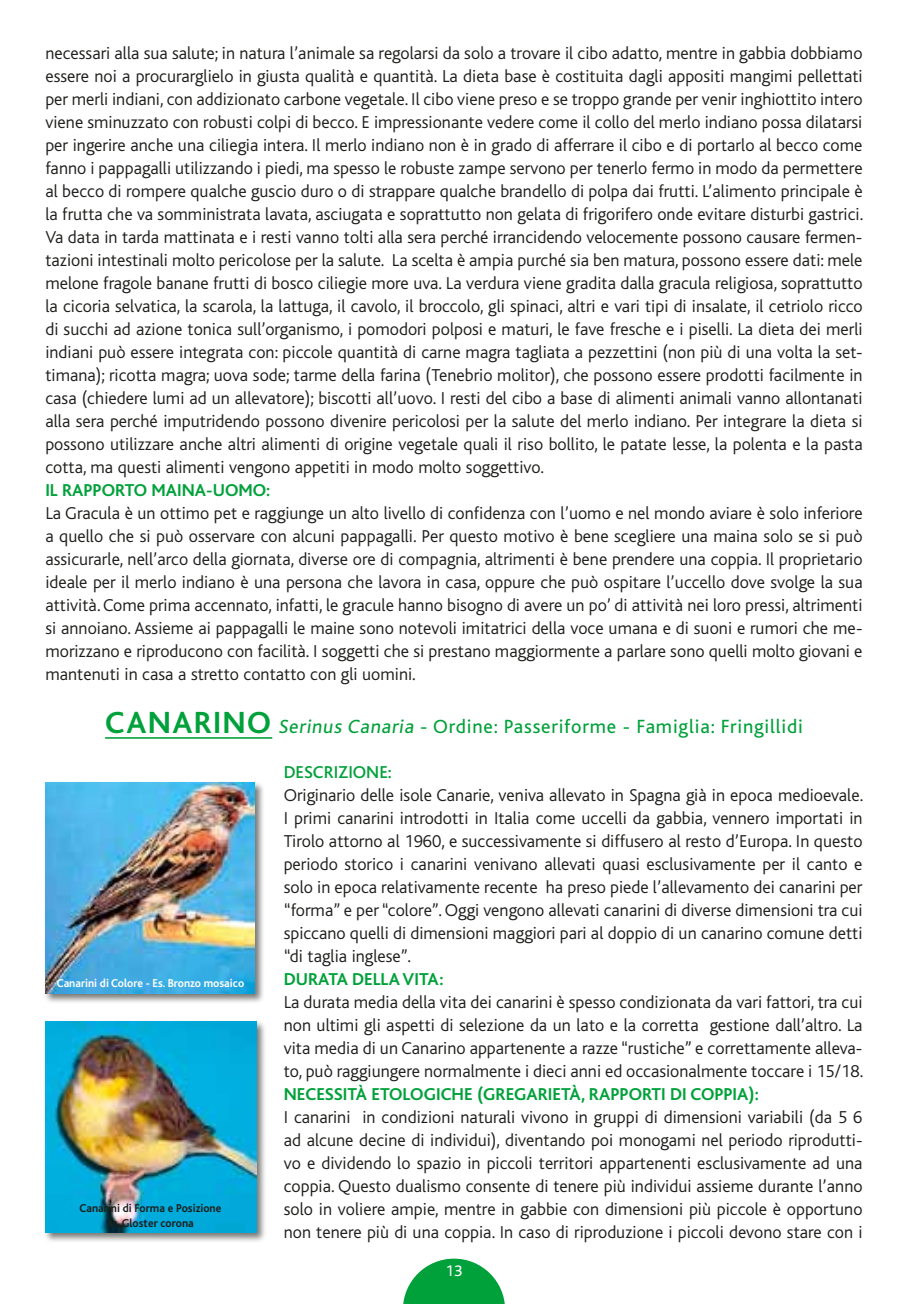
<style>
.page{position:relative;width:908px;height:1304px;background:#fff}
.page>*{position:absolute;margin:0;border:0;box-sizing:border-box;transform-origin:0 0}
.t1{font:20px "Bliss";letter-spacing:.04em;color:#00a13a}
.t2{font:300 18px/23px "Bliss";color:#1d1d1b;text-align:justify}
.t3{font:700 18px "Bliss";letter-spacing:.16em;color:#00a13a}
.t4{font:500 18px "Bliss";color:#00a13a}
.t5{font:16px "Bliss";color:#fff}
.t6{font:700 12px/14.4px "Bliss";color:#1d1d1b;text-align:center;scale:.95 1}
.t7{font:700 12px "Bliss";color:#fff;scale:.95 1}
.s1{font-weight:700;font-size:32px}
</style>
<div class="page">
<svg style="left:403px;top:1259px;width:102px;height:45px"></svg>
<hr style="left:105px;top:737px;width:167px;height:2px;background:#00a13a">
<div style="left:43px;top:780px;width:222px;height:223px;background:#1d1d1b;opacity:.6"></div>
<img style="left:45px;top:782px;width:210px;height:211px">
<div style="left:43px;top:1019px;width:223px;height:223px;background:#1d1d1b;opacity:.6"></div>
<img style="left:45px;top:1021px;width:211px;height:211px">
<p class="t2" style="left:45px;top:42px;width:819px">necessari alla sua salute; in natura l’animale sa regolarsi da solo a trovare il cibo adatto, mentre in gabbia dobbiamo essere noi a procurarglielo in giusta qualità e quantità. La dieta base è costituita dagli appositi mangimi pellettati per merli indiani, con addizionato carbone vegetale. Il cibo viene preso e se troppo grande per venir inghiottito intero viene sminuzzato con robusti colpi di becco. E impressionante vedere come il collo del merlo indiano possa dilatarsi per ingerire anche una ciliegia intera. Il merlo indiano non è in grado di afferrare il cibo e di portarlo al becco come fanno i pappagalli utilizzando i piedi, ma spesso le robuste zampe servono per tenerlo fermo in modo da permettere al becco di rompere qualche guscio duro o di strappare qualche brandello di polpa dai frutti. L’alimento principale è la frutta che va somministrata lavata, asciugata e soprattutto non gelata di frigorifero onde evitare disturbi gastrici.<br>Va data in tarda mattinata e i resti vanno tolti alla sera perché irrancidendo velocemente possono causare fermen&shy;tazioni intestinali molto pericolose per la salute. La scelta è ampia purché sia ben matura, possono essere dati: mele melone fragole banane frutti di bosco ciliegie more uva. La verdura viene gradita dalla gracula religiosa, soprattutto la cicoria selvatica, la scarola, la lattuga, il cavolo, il broccolo, gli spinaci, altri e vari tipi di insalate, il cetriolo ricco di succhi ad azione tonica sull’organismo, i pomodori polposi e maturi, le fave fresche e i piselli. La dieta dei merli indiani può essere integrata con: piccole quantità di carne magra tagliata a pezzettini (non più di una volta la set&shy;timana); ricotta magra; uova sode; tarme della farina (Tenebrio molitor), che possono essere prodotti facilmente in casa (chiedere lumi ad un allevatore); biscotti all’uovo. I resti del cibo a base di alimenti animali vanno allontanati alla sera perché imputridendo possono divenire pericolosi per la salute del merlo indiano. Per integrare la dieta si possono utilizzare anche altri alimenti di origine vegetale quali il riso bollito, le patate lesse, la polenta e la pasta cotta, ma questi alimenti vengono appetiti in modo molto soggettivo.</p>
<p class="t3" style="left:45px;top:481px;width:69px">Il rapporto</p>
<p class="t3" style="left:151px;top:481px;width:12px">maina</p>
<p class="t3" style="left:206px;top:481px;width:21px">-uomo</p>
<p class="t3" style="left:266px;top:481px;width:6px">:</p>
<p class="t2" style="left:45px;top:502px;width:818px">La Gracula è un ottimo pet e raggiunge un alto livello di confidenza con l’uomo e nel mondo aviare è solo inferiore a quello che si può osservare con alcuni pappagalli. Per questo motivo è bene scegliere una maina solo se si può assicurarle, nell’arco della giornata, diverse ore di compagnia, altrimenti è bene prendere una coppia. Il proprietario ideale per il merlo indiano è una persona che lavora in casa, oppure che può ospitare l’uccello dove svolge la sua attività. Come prima accennato, infatti, le gracule hanno bisogno di avere un po’ di attività nei loro pressi, altrimenti si annoiano. Assieme ai pappagalli le maine sono notevoli imitatrici della voce umana e di suoni e rumori che me&shy;morizzano e riproducono con facilità. I soggetti che si prestano maggiormente a parlare sono quelli molto giovani e mantenuti in casa a stretto contatto con gli uomini.</p>
<p class="t1" style="left:105px;top:716px;width:699px"><span class="s1">CANARINO</span> Serinus Canaria - Ordine: Passeriforme - Famiglia: Fringillidi</p>
<p class="t7" style="left:57px;top:977px;width:199px">Canarini di Colore - Es. Bronzo mosaico</p>
<p class="t6" style="left:79px;top:1201px;width:151px">Canarini di Forma e Posizione<br>Es. Gloster corona</p>
<p class="t4" style="left:283px;top:763px;width:109px">DESCRIZIONE:</p>
<p class="t2" style="left:283px;top:784px;width:580px">Originario delle isole Canarie, veniva allevato in Spagna già in epoca medioevale.<br>I primi canarini introdotti in Italia come uccelli da gabbia, vennero importati in Tirolo attorno al 1960, e successivamente si diffusero al resto d’Europa. In questo periodo storico i canarini venivano allevati quasi esclusivamente per il canto e solo in epoca relativamente recente ha preso piede l’allevamento dei canarini per “forma” e per “colore”. Oggi vengono allevati canarini di diverse dimensioni tra cui spiccano quelli di dimensioni maggiori pari al doppio di un canarino comune detti “di taglia inglese”.</p>
<p class="t3" style="left:283px;top:970px;width:24px">Durata</p>
<p class="t3" style="left:352px;top:970px;width:93px">de lla vita:</p>
<p class="t2" style="left:283px;top:991px;width:580px">La durata media della vita dei canarini è spesso condizionata da vari fattori, tra cui non ultimi gli aspetti di selezione da un lato e la corretta gestione dall’altro. La vita media di un Canarino appartenente a razze “rustiche” e correttamente alleva&shy;to, può raggiungere normalmente i dieci anni ed occasionalmente toccare i 15/18.</p>
<p class="t3" style="left:283px;top:1085px;width:23px">Necessit</p>
<p class="t3" style="left:356px;top:1085px;width:181px">à etologiche (gregariet</p>
<p class="t3" style="left:569px;top:1085px;width:70px">à, rapporti</p>
<p class="t3" style="left:670px;top:1085px;width:90px">di coppia):</p>
<p class="t2" style="left:283px;top:1106px;width:580px">I canarini in condizioni naturali vivono in gruppi di dimensioni variabili (da 5 6 ad alcune decine di individui), diventando poi monogami nel periodo riprodutti&shy;vo e dividendo lo spazio in piccoli territori appartenenti esclusivamente ad una coppia. Questo dualismo consente di tenere più individui assieme durante l’anno solo in voliere ampie, mentre in gabbie con dimensioni più piccole è opportuno non tenere più di una coppia. In caso di riproduzione i piccoli devono stare con i</p>
<p class="t5" style="left:445px;top:1262px;width:18px">13</p>
</div>
